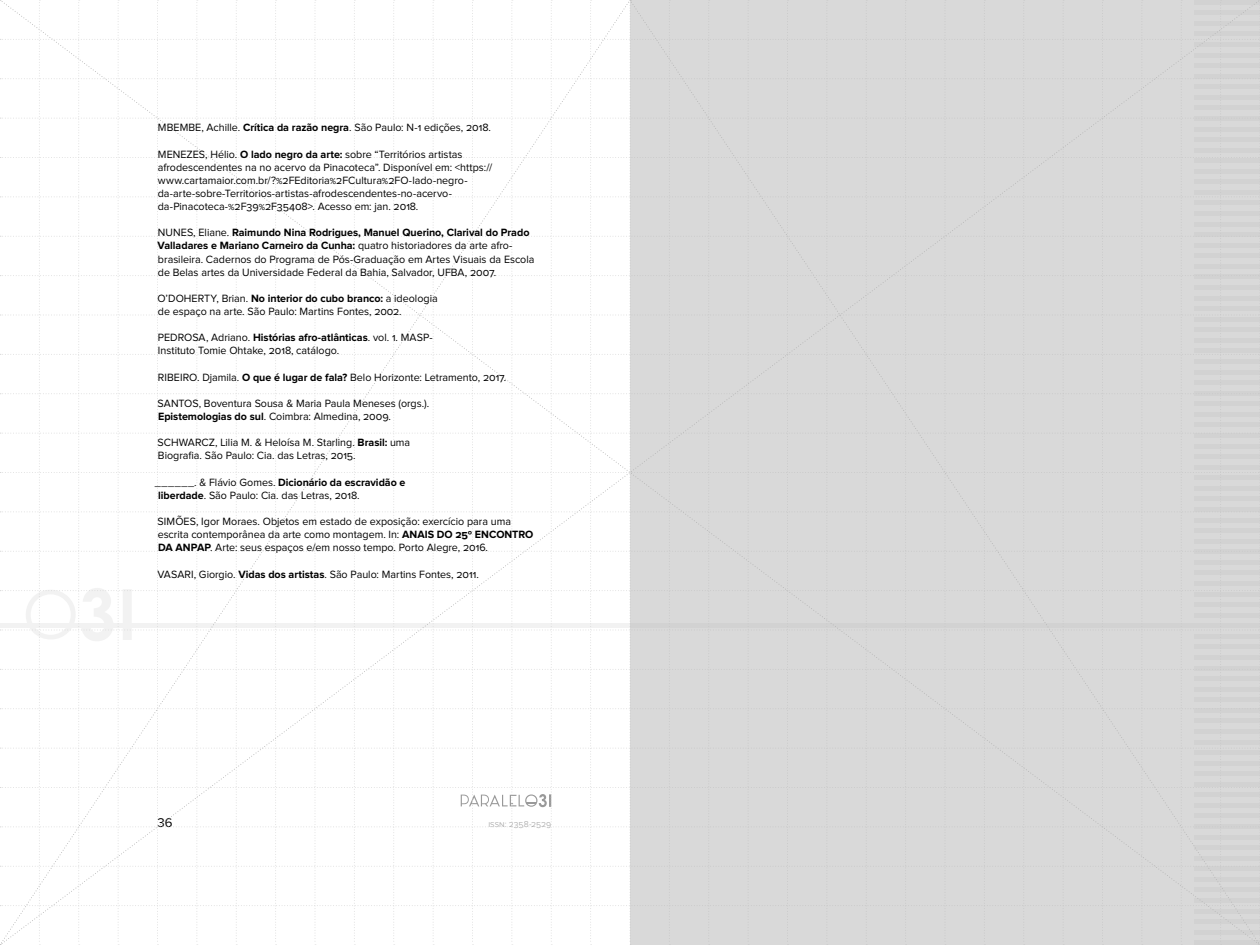
<style>
.page{position:relative;width:1260px;height:945px;background:#fff}
.page>*{position:absolute;margin:0;border:0;box-sizing:border-box;transform-origin:0 0}
.t1{font:13.12px "Proxima Nova";color:#000}
.t2{font:10.94px/13.1px "Proxima Nova";color:#000}
.t3{font:300 8.75px "Proxima Nova";letter-spacing:.005em;color:#999}
.s1{font-weight:700}
</style>
<div class="page">
<svg style="left:0;top:0;width:630px;height:945px"></svg>
<div style="left:630px;top:0;width:630px;height:945px;background:#d9d9d9"></div>
<p class="t2" style="left:158px;top:122px;width:335px">MBEMBE, Achille. <span class="s1">Crítica da razão negra</span>. São Paulo: N-1 edições, 2018.</p>
<p class="t2" style="left:158px;top:148px;width:336px">MENEZES, Hélio. <span class="s1">O lado negro da arte:</span> sobre “Territórios artistas afrodescendentes na no acervo da Pinacoteca”. Disponível em: &lt;https:// www.cartamaior.com.br/?%2FEditoria%2FCultura%2FO-lado-negro&shy;da-arte-sobre-Territorios-artistas-afrodescendentes-no-acervo&shy;da-Pinacoteca-%2F39%2F35408&gt;. Acesso em: jan. 2018.</p>
<p class="t2" style="left:158px;top:227px;width:378px">NUNES, Eliane. <span class="s1">Raimundo Nina Rodrigues, Manuel Querino, Clarival do Prado Valladares e Mariano Carneiro da Cunha:</span> quatro historiadores da arte afro&shy;brasileira. Cadernos do Programa de Pós-Graduação em Artes Visuais da Escola de Belas artes da Universidade Federal da Bahia, Salvador, UFBA, 2007.</p>
<p class="t2" style="left:157px;top:292px;width:282px">O’DOHERTY, Brian. <span class="s1">No interior do cubo branco:</span> a ideologia de espaço na arte. São Paulo: Martins Fontes, 2002.</p>
<p class="t2" style="left:158px;top:332px;width:276px">PEDROSA, Adriano. <span class="s1">Histórias afro-atlânticas</span>. vol. 1. MASP-<br>Instituto Tomie Ohtake, 2018, catálogo.</p>
<p class="t2" style="left:158px;top:371px;width:350px">RIBEIRO. Djamila. <span class="s1">O que é lugar de fala?</span> Belo Horizonte: Letramento, 2017.</p>
<p class="t2" style="left:158px;top:397px;width:273px">SANTOS, Boventura Sousa &amp; Maria Paula Meneses (orgs.).<br><span class="s1">Epistemologias do sul</span>. Coimbra: Almedina, 2009.</p>
<p class="t2" style="left:158px;top:437px;width:254px">SCHWARCZ, Lilia M. &amp; Heloísa M. Starling. <span class="s1">Brasil:</span> uma<br>Biografia. São Paulo: Cia. das Letras, 2015.</p>
<p class="t2" style="left:158px;top:476px;width:249px;text-indent:-3px">______. &amp; Flávio Gomes. <span class="s1">Dicionário da escravidão e liberdade</span>. São Paulo: Cia. das Letras, 2018.</p>
<p class="t2" style="left:158px;top:515px;width:377px">SIMÕES, Igor Moraes. Objetos em estado de exposição: exercício para uma escrita contemporânea da arte como montagem. In: <span class="s1">ANAIS DO 25º ENCONTRO<br>DA ANPAP</span>. Arte: seus espaços e/em nosso tempo. Porto Alegre, 2016.</p>
<p class="t2" style="left:157px;top:568px;width:323px">VASARI, Giorgio. <span class="s1">Vidas dos artistas</span>. São Paulo: Martins Fontes, 2011.</p>
<p class="t1" style="left:158px;top:817px;width:17px">36</p>
<p class="t3" style="left:488px;top:820px;width:64px">issn: 2358-2529</p>
</div>
